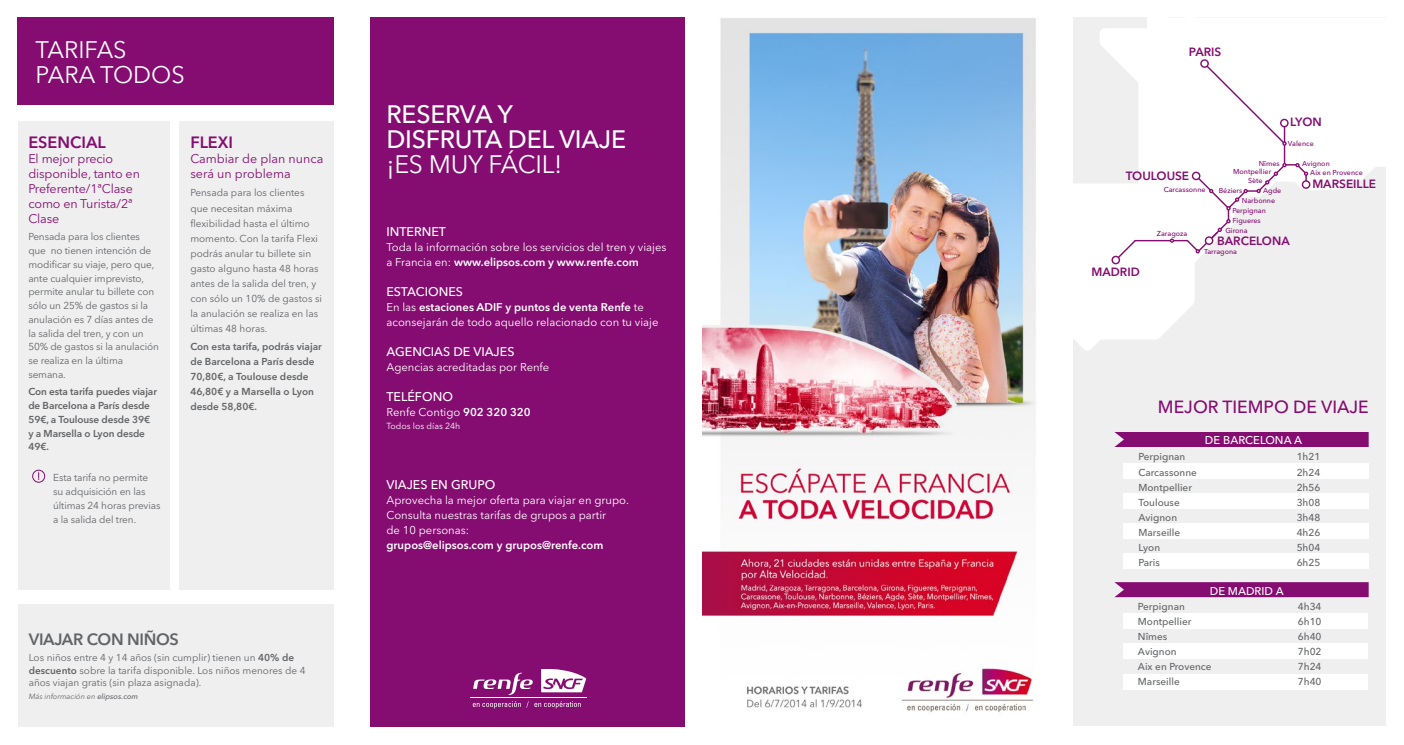
<style>
.page{position:relative;width:1404px;height:745px;background:#fff}
.page>*{position:absolute;margin:0;border:0;box-sizing:border-box;transform-origin:0 0}
.t1{font:500 25px/25px "Avenir Next LT Pro";letter-spacing:-.01em;color:#fff}
.t2{font:25px "Avenir Next LT Pro";letter-spacing:-.01em;color:#fff}
.t3{font:23.75px/25px "Avenir Next LT Pro";color:#fff}
.t4{font:500 17.5px "Avenir Next LT Pro";color:#850c70}
.t5{font:600 16.25px "Avenir Next LT Pro";letter-spacing:-.02em;color:#636466}
.t6{font:600 16.25px "Avenir Next LT Pro";color:#850c70}
.t7{font:12.5px/15px "Avenir Next LT Pro";letter-spacing:-.01em;color:#850c70}
.t8{font:500 12.5px "Avenir Next LT Pro";color:#fff}
.t9{font:600 11.88px "Avenir Next LT Pro";color:#850c70}
.t10{font:11.25px/15px "Avenir Next LT Pro";color:#fff}
.t11{font:600 11.25px "Avenir Next LT Pro";color:#fff}
.t12{font:500 11.25px "Avenir Next LT Pro";color:#fff}
.t13{font:10px/13.8px "Avenir Next LT Pro";letter-spacing:-.01em;color:#636466}
.t14{font:600 10px/15px "Avenir Next LT Pro";letter-spacing:-.01em;color:#636466}
.t15{font:500 10px/15px "Avenir Next LT Pro";color:#636466}
.t16{font:8.75px "Avenir Next LT Pro";color:#fff}
.t17{font:italic 7.5px "Avenir Next LT Pro";color:#636466}
.t18{font:500 7.12px "Avenir Next LT Pro";color:#850c70}
.s1{font-weight:600}
.s2{font-weight:500}
</style>
<div class="page">
<div style="left:1072px;top:17px;width:313px;height:708px;background:#efeff0"></div>
<div style="left:1123px;top:463px;width:245px;height:15px;background:#fff"></div>
<div style="left:1123px;top:553px;width:245px;height:15px;background:#fff"></div>
<div style="left:1123px;top:493px;width:245px;height:15px;background:#fff"></div>
<div style="left:1123px;top:523px;width:245px;height:15px;background:#fff"></div>
<div style="left:1123px;top:613px;width:244px;height:15px;background:#fff"></div>
<div style="left:1123px;top:643px;width:244px;height:15px;background:#fff"></div>
<div style="left:1123px;top:673px;width:244px;height:15px;background:#fff"></div>
<div style="left:1114px;top:432px;width:254px;height:14px;background:#850c70"></div>
<svg style="left:1114px;top:582px;width:254px;height:14px;background:#881374"></svg>
<div style="left:371px;top:17px;width:314px;height:708px;background:#850c70"></div>
<svg style="left:473px;top:672px;width:60px;height:22px"></svg>
<hr style="left:470px;top:697px;width:116px;height:1px;background:#fff">
<svg style="left:472px;top:701px;width:48px;height:7px"></svg>
<svg style="left:534px;top:701px;width:46px;height:7px"></svg>
<svg style="left:541px;top:669px;width:45px;height:23px"></svg>
<svg style="left:1072px;top:17px;width:313px;height:334px"></svg>
<svg style="left:1098px;top:17px;width:93px;height:9px"></svg>
<hr style="left:1283px;top:122px;width:1px;height:43px;background:#850c70">
<div style="left:1200px;top:59px;width:88px;height:87px;background:#fff"></div>
<hr style="left:1135px;top:240px;width:52px;height:1px;background:#850c70">
<svg style="left:1111px;top:238px;width:26px;height:26px"></svg>
<svg style="left:1169px;top:238px;width:4px;height:5px"></svg>
<svg style="left:1185px;top:163px;width:125px;height:91px"></svg>
<div style="left:180px;top:121px;width:154px;height:468px;background:#efeff0"></div>
<div style="left:18px;top:121px;width:151px;height:468px;background:#efeff0"></div>
<div style="left:18px;top:18px;width:316px;height:87px;background:#850c70"></div>
<div style="left:18px;top:604px;width:316px;height:122px;background:#efeff0"></div>
<img style="left:702px;top:18px;width:334px;height:695px">
<div style="left:32px;top:469px;width:13px;height:13px;border:1px solid #850c70;border-radius:50%"></div>
<h2 class="t3" style="left:35px;top:37px;width:151px">TARIFAS<br>PARA TODOS</h2>
<h3 class="t6" style="left:28px;top:132px;width:79px">ESENCIAL</h3>
<p class="t7" style="left:28px;top:151px;width:113px">El mejor precio disponible, tanto en<br>Preferente/1ªClase como en Turista/2ª<br>Clase</p>
<p class="t13" style="left:28px;top:230px;width:132px">Pensada para los clientes que no tienen intención de modificar su viaje, pero que, ante cualquier imprevisto, permite anular tu billete con sólo un 25% de gastos si la anulación es 7 días antes de la salida del tren, y con un<br>50% de gastos si la anulación se realiza en la última semana.</p>
<p class="t14" style="left:28px;top:384px;width:130px;line-height:13.8px">Con esta tarifa puedes viajar de Barcelona a París desde<br>59€, a Toulouse desde 39€ y a Marsella o Lyon desde<br>49€.</p>
<p class="t13" style="left:53px;top:470px;width:109px">Esta tarifa no permite su adquisición en las últimas 24 horas previas a la salida del tren.</p>
<h3 class="t6" style="left:190px;top:132px;width:44px">FLEXI</h3>
<p class="t7" style="left:190px;top:151px;width:134px">Cambiar de plan nunca será un problema</p>
<p class="t13" style="left:190px;top:185px;width:133px;line-height:15px">Pensada para los clientes que necesitan máxima flexibilidad hasta el último momento. Con la tarifa Flexi podrás anular tu billete sin gasto alguno hasta 48 horas antes de la salida del tren, y con sólo un 10% de gastos si la anulación se realiza en las últimas 48 horas.</p>
<p class="t14" style="left:190px;top:339px;width:133px">Con esta tarifa, podrás viajar de Barcelona a París desde<br>70,80€, a Toulouse desde<br>46,80€ y a Marsella o Lyon desde 58,80€.</p>
<h3 class="t5" style="left:29px;top:629px;width:152px">VIAJAR CON NIÑOS</h3>
<p class="t13" style="left:29px;top:651px;width:278px;line-height:12.5px">Los niños entre 4 y 14 años (sin cumplir) tienen un <span class="s1">40% de descuento</span> sobre la tarifa disponible. Los niños menores de 4 años viajan gratis (sin plaza asignada).</p>
<p class="t17" style="left:29px;top:691px;width:111px">Más información en <span class="s2">elipsos.com</span></p>
<h1 class="t1" style="left:386px;top:102px;width:241px">RESERVA Y<br>DISFRUTA DEL VIAJE</h1>
<h1 class="t2" style="left:386px;top:149px;width:177px">¡ES MUY FÁCIL!</h1>
<p class="t8" style="left:386px;top:224px;width:61px">INTERNET</p>
<p class="t10" style="left:386px;top:239px;width:281px">Toda la información sobre los servicios del tren y viajes a Francia en: <span class="s1">www.elipsos.com y www.renfe.com</span></p>
<p class="t8" style="left:386px;top:284px;width:78px">ESTACIONES</p>
<p class="t10" style="left:386px;top:299px;width:273px">En las <span class="s1">estaciones ADIF y puntos de venta Renfe</span> te aconsejarán de todo aquello relacionado con tu viaje</p>
<p class="t8" style="left:386px;top:344px;width:129px">AGENCIAS DE VIAJES</p>
<p class="t10" style="left:386px;top:359px;width:164px">Agencias acreditadas por Renfe</p>
<p class="t8" style="left:386px;top:389px;width:68px">TELÉFONO</p>
<p class="t10" style="left:386px;top:404px;width:146px">Renfe Contigo <span class="s1">902 320 320</span></p>
<p class="t16" style="left:386px;top:420px;width:75px">Todos los días 24h</p>
<p class="t8" style="left:386px;top:477px;width:110px">VIAJES EN GRUPO</p>
<p class="t10" style="left:386px;top:492px;width:244px">Aprovecha la mejor oferta para viajar en grupo.<br>Consulta nuestras tarifas de grupos a partir<br>de 10 personas:</p>
<p class="t11" style="left:386px;top:538px;width:218px">grupos@elipsos.com y grupos@renfe.com</p>
<p class="t9" style="left:1188px;top:45px;width:34px">PARIS</p>
<p class="t9" style="left:1289px;top:115px;width:33px">LYON</p>
<p class="t18" style="left:1287px;top:139px;width:27px">Valence</p>
<p class="t9" style="left:1125px;top:168px;width:65px">TOULOUSE</p>
<p class="t18" style="left:1163px;top:185px;width:43px">Carcassonne</p>
<p class="t18" style="left:1258px;top:159px;width:22px">Nîmes</p>
<p class="t18" style="left:1232px;top:167px;width:40px">Montpellier</p>
<p class="t18" style="left:1247px;top:176px;width:16px">Sète</p>
<p class="t18" style="left:1218px;top:186px;width:25px">Béziers</p>
<p class="t18" style="left:1262px;top:186px;width:20px">Agde</p>
<p class="t18" style="left:1241px;top:196px;width:35px">Narbonne</p>
<p class="t18" style="left:1232px;top:206px;width:35px">Perpignan</p>
<p class="t18" style="left:1232px;top:216px;width:30px">Figueres</p>
<p class="t9" style="left:1091px;top:264px;width:50px">MADRID</p>
<p class="t18" style="left:1156px;top:229px;width:32px">Zaragoza</p>
<p class="t18" style="left:1225px;top:226px;width:24px">Girona</p>
<p class="t18" style="left:1203px;top:247px;width:35px">Tarragona</p>
<p class="t9" style="left:1216px;top:234px;width:74px">BARCELONA</p>
<p class="t18" style="left:1301px;top:159px;width:29px">Avignon</p>
<p class="t18" style="left:1309px;top:168px;width:54px">Aix en Provence</p>
<p class="t9" style="left:1312px;top:177px;width:65px">MARSEILLE</p>
<h3 class="t4" style="left:1157px;top:396px;width:212px">MEJOR TIEMPO DE VIAJE</h3>
<p class="t15" style="left:1138px;top:449px;width:48px">Perpignan</p>
<p class="t12" style="left:1204px;top:433px;width:99px">DE BARCELONA A</p>
<p class="t15" style="left:1296px;top:449px;width:25px">1h21</p>
<p class="t15" style="left:1138px;top:465px;width:60px">Carcassonne</p>
<p class="t15" style="left:1296px;top:465px;width:25px">2h24</p>
<p class="t15" style="left:1296px;top:510px;width:25px">3h48</p>
<p class="t15" style="left:1138px;top:480px;width:55px">Montpellier</p>
<p class="t15" style="left:1296px;top:480px;width:25px">2h56</p>
<p class="t15" style="left:1138px;top:495px;width:43px">Toulouse</p>
<p class="t15" style="left:1296px;top:495px;width:25px">3h08</p>
<p class="t15" style="left:1138px;top:525px;width:43px">Marseille</p>
<p class="t15" style="left:1296px;top:525px;width:25px">4h26</p>
<p class="t15" style="left:1138px;top:510px;width:40px">Avignon</p>
<p class="t15" style="left:1138px;top:538px;width:23px;line-height:15.9px">Lyon<br>Paris</p>
<p class="t15" style="left:1296px;top:538px;width:25px;line-height:15.9px">5h04<br>6h25</p>
<p class="t12" style="left:1209px;top:583px;width:75px">DE MADRID A</p>
<p class="t15" style="left:1137px;top:598px;width:75px">Perpignan<br>Montpellier<br>Nîmes<br>Avignon<br>Aix en Provence<br>Marseille</p>
<p class="t15" style="left:1297px;top:598px;width:25px;text-align:justify">4h34<br>6h10<br>6h40<br>7h02<br>7h24<br>7h40</p>
</div>
